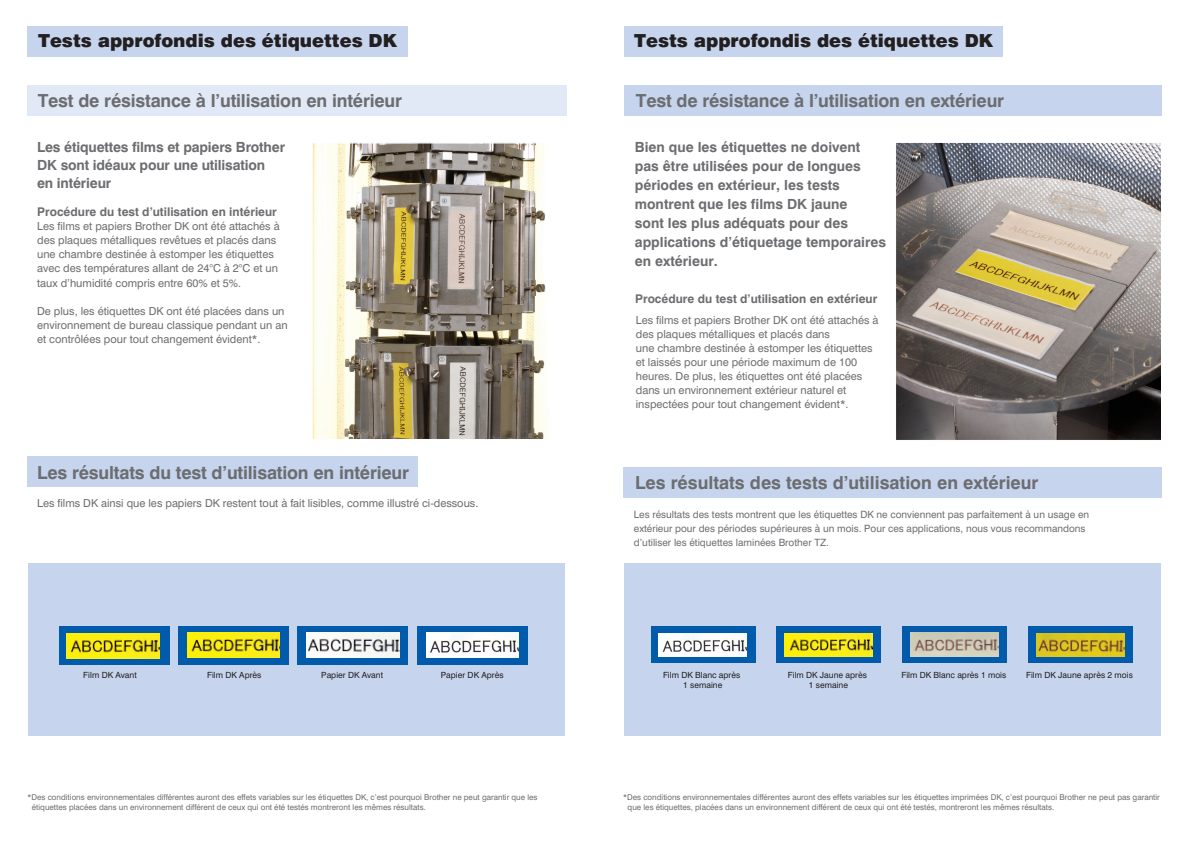
<style>
.page{position:relative;width:1191px;height:842px;background:#fff}
.page>*{position:absolute;margin:0;border:0;box-sizing:border-box;transform-origin:0 0}
.t1{font:700 18px "Swiss 721 BT";letter-spacing:-.01em;color:#6c6d70}
.t2{font:900 18px "Swiss 721 BT";color:#231f20}
.t3{font:700 14px/19px "Swiss 721 BT";color:#6c6d70}
.t4{font:700 12px "Swiss 721 BT";color:#6c6d70}
.t5{font:11px/14px "Swiss 721 BT";color:#6c6d70}
.t6{font:10px/14px "Swiss 721 BT";color:#6c6d70}
.t7{font:8.5px/10.2px "Swiss 721 BT";color:#231f20;text-align:center}
.t8{font:8px/10px "Swiss 721 BT";color:#6c6d70}
</style>
<div class="page">
<div style="left:28px;top:563px;width:537px;height:172px;background:#c6d5ed"></div>
<div style="left:624px;top:563px;width:537px;height:172px;background:#c6d5ed"></div>
<div style="left:28px;top:457px;width:390px;height:30px;background:#c6d5ed"></div>
<div style="left:623px;top:468px;width:538px;height:30px;background:#c6d5ed"></div>
<div style="left:28px;top:85px;width:539px;height:30px;background:#e1e9f6"></div>
<svg style="left:314px;top:144px;width:232px;height:294px"></svg>
<div style="left:312px;top:142px;width:241px;height:298px;border:1px solid #fff"></div>
<div style="left:624px;top:85px;width:537px;height:30px;background:#c6d5ed"></div>
<svg style="left:897px;top:144px;width:263px;height:295px;background:#8b847d"></svg>
<div style="left:895px;top:142px;width:267px;height:299px;border:1px solid #fff"></div>
<div style="left:776px;top:626px;width:105px;height:37px;background:#015aaa"></div>
<img style="left:784px;top:633px;width:88px;height:24px">
<div style="left:651px;top:626px;width:104px;height:37px;background:#015aaa"></div>
<img style="left:659px;top:633px;width:88px;height:24px">
<div style="left:1028px;top:626px;width:104px;height:37px;background:#015aaa"></div>
<img style="left:1036px;top:633px;width:88px;height:24px">
<div style="left:902px;top:626px;width:105px;height:37px;background:#015aaa"></div>
<img style="left:910px;top:633px;width:88px;height:23px">
<div style="left:59px;top:626px;width:110px;height:38px;background:#015aaa"></div>
<img style="left:66px;top:633px;width:93px;height:25px">
<div style="left:179px;top:626px;width:110px;height:38px;background:#015aaa"></div>
<img style="left:187px;top:633px;width:93px;height:25px">
<div style="left:298px;top:626px;width:110px;height:38px;background:#015aaa"></div>
<img style="left:306px;top:633px;width:93px;height:25px">
<div style="left:418px;top:626px;width:110px;height:38px;background:#015aaa"></div>
<img style="left:426px;top:633px;width:93px;height:25px">
<div style="left:28px;top:27px;width:380px;height:30px;background:#c6d5ed"></div>
<div style="left:624px;top:27px;width:378px;height:30px;background:#c6d5ed"></div>
<h1 class="t2" style="left:38px;top:30px;width:360px">Tests approfondis des étiquettes DK</h1>
<h1 class="t2" style="left:634px;top:30px;width:360px">Tests approfondis des étiquettes DK</h1>
<h1 class="t1" style="left:38px;top:90px;width:366px">Test de résistance à l’utilisation en intérieur</h1>
<h1 class="t1" style="left:636px;top:90px;width:370px">Test de résistance à l’utilisation en extérieur</h1>
<p class="t3" style="left:37px;top:138px;width:249px;line-height:18px">Les étiquettes films et papiers Brother<br>DK sont idéaux pour une utilisation<br>en intérieur</p>
<p class="t4" style="left:37px;top:205px;width:241px">Procédure du test d’utilisation en intérieur</p>
<p class="t5" style="left:37px;top:219px;width:244px">Les films et papiers Brother DK ont été attachés à des plaques métalliques revêtues et placés dans une chambre destinée à estomper les étiquettes avec des températures allant de 24°C à 2°C et un taux d’humidité compris entre 60% et 5%.</p>
<p class="t5" style="left:37px;top:303px;width:252px">De plus, les étiquettes DK ont été placées dans un environnement de bureau classique pendant un an et contrôlées pour tout changement évident*.</p>
<h1 class="t1" style="left:37px;top:461px;width:373px">Les résultats du test d’utilisation en intérieur</h1>
<p class="t5" style="left:37px;top:495px;width:443px">Les films DK ainsi que les papiers DK restent tout à fait lisibles, comme illustré ci-dessous.</p>
<p class="t3" style="left:635px;top:138px;width:253px">Bien que les étiquettes ne doivent pas être utilisées pour de longues périodes en extérieur, les tests montrent que les films DK jaune<br>sont les plus adéquats pour des applications d’étiquetage temporaires en extérieur.</p>
<p class="t4" style="left:635px;top:291px;width:244px">Procédure du test d’utilisation en extérieur</p>
<p class="t5" style="left:636px;top:313px;width:244px">Les films et papiers Brother DK ont été attachés à des plaques métalliques et placés dans<br>une chambre destinée à estomper les étiquettes et laissés pour une période maximum de 100 heures. De plus, les étiquettes ont été placées dans un environnement extérieur naturel et inspectées pour tout changement évident*.</p>
<h1 class="t1" style="left:635px;top:472px;width:405px">Les résultats des tests d’utilisation en extérieur</h1>
<p class="t6" style="left:634px;top:507px;width:457px">Les résultats des tests montrent que les étiquettes DK ne conviennent pas parfaitement à un usage en extérieur pour des périodes supérieures à un mois. Pour ces applications, nous vous recommandons d’utiliser les étiquettes laminées Brother TZ.</p>
<p class="t7" style="left:83px;top:669px;width:55px">Film DK Avant</p>
<p class="t7" style="left:207px;top:669px;width:56px">Film DK Après</p>
<p class="t7" style="left:321px;top:669px;width:63px">Papier DK Avant</p>
<p class="t7" style="left:441px;top:669px;width:64px">Papier DK Après</p>
<p class="t7" style="left:901px;top:670px;width:106px">Film DK Blanc après 1 mois</p>
<p class="t7" style="left:1026px;top:670px;width:108px">Film DK Jaune après 2 mois</p>
<p class="t7" style="left:663px;top:670px;width:79px">Film DK Blanc après<br>1 semaine</p>
<p class="t7" style="left:788px;top:670px;width:81px">Film DK Jaune après<br>1 semaine</p>
<p class="t8" style="left:32px;top:792px;width:507px;text-indent:-4px">*Des conditions environnementales différentes auront des effets variables sur les étiquettes DK, c’est pourquoi Brother ne peut garantir que les étiquettes placées dans un environnement différent de ceux qui ont été testés montreront les mêmes résultats.</p>
<p class="t8" style="left:627px;top:792px;width:534px;text-indent:-4px">*Des conditions environnementales différentes auront des effets variables sur les étiquettes imprimées DK, c’est pourquoi Brother ne peut pas garantir que les étiquettes, placées dans un environnement différent de ceux qui ont été testés, montreront les mêmes résultats.</p>
</div>
